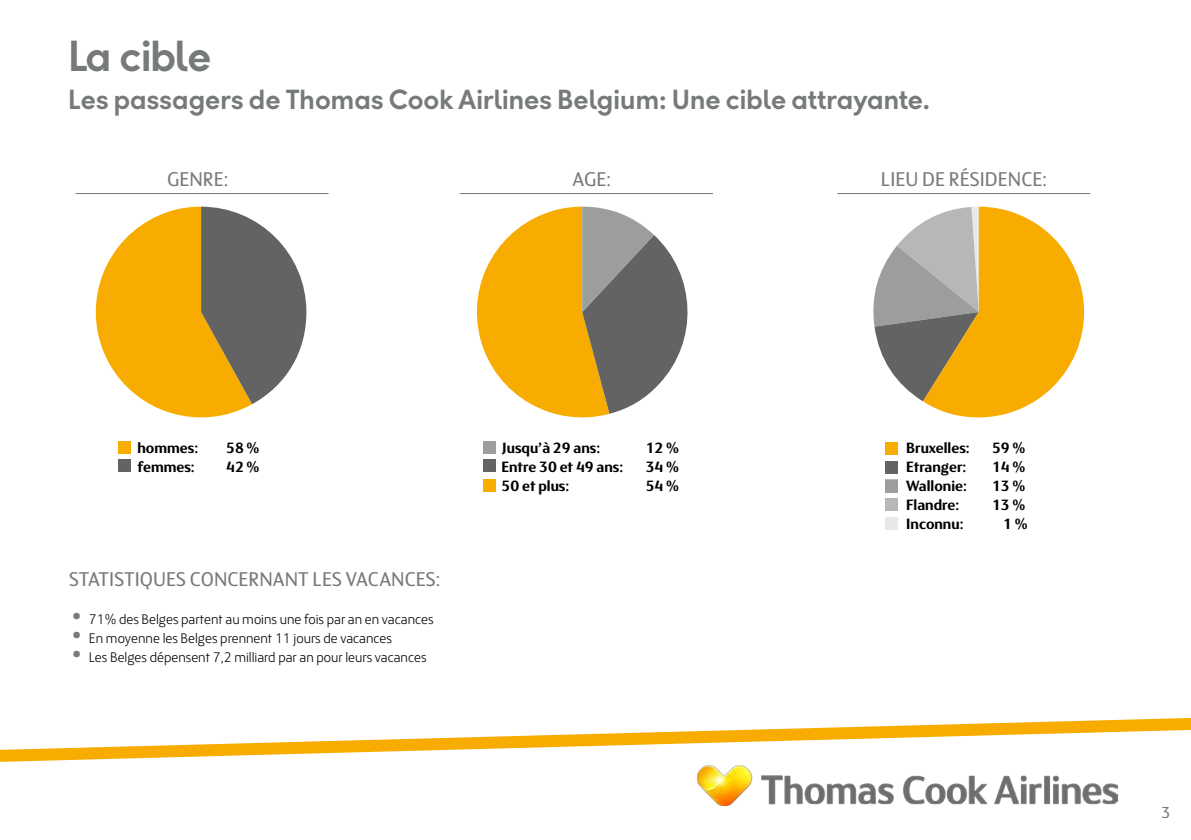
<style>
.page{position:relative;width:1191px;height:840px;background:#fff}
.page>*{position:absolute;margin:0;border:0;box-sizing:border-box;transform-origin:0 0}
.t1{font:700 44px "Thomas Headline";letter-spacing:-.02em;color:#777a7b}
.t2{font:700 28px "Thomas Headline";letter-spacing:.005em;color:#777a7b}
.t3{font:20px "FS Blake";color:#777a7b}
.t4{font:16px "FS Blake";color:#777a7b}
.t5{font:700 15px "FS Blake";color:#000}
.t6{font:300 14px "FS Blake";color:#000}
.s1{font-size:28px;color:#777a7b}
</style>
<div class="page">
<svg style="left:0;top:717px;width:1191px;height:89px"></svg>
<img style="left:697px;top:765px;width:420px;height:40px">
<svg style="left:95px;top:206px;width:211px;height:212px"></svg>
<svg style="left:476px;top:206px;width:212px;height:212px"></svg>
<svg style="left:873px;top:206px;width:211px;height:211px"></svg>
<div style="left:118px;top:440px;width:13px;height:13px;background:#f8ac00"></div>
<div style="left:483px;top:440px;width:13px;height:13px;background:#9d9d9c"></div>
<div style="left:885px;top:442px;width:13px;height:12px;background:#f8ac00"></div>
<div style="left:118px;top:459px;width:13px;height:13px;background:#646363"></div>
<div style="left:483px;top:459px;width:13px;height:13px;background:#646363"></div>
<div style="left:885px;top:460px;width:13px;height:13px;background:#646363"></div>
<div style="left:885px;top:498px;width:13px;height:13px;background:#b8b7b7"></div>
<div style="left:483px;top:478px;width:13px;height:13px;background:#f8ac00"></div>
<div style="left:885px;top:478px;width:13px;height:13px;background:#b8b7b7"></div>
<div style="left:885px;top:480px;width:13px;height:13px;background:#9d9d9c"></div>
<div style="left:885px;top:516px;width:13px;height:13px;background:#e8e8e8"></div>
<hr style="left:460px;top:193px;width:253px;height:1px;background:#777a7b">
<hr style="left:837px;top:193px;width:253px;height:1px;background:#777a7b">
<hr style="left:76px;top:193px;width:253px;height:1px;background:#777a7b">
<h1 class="t1" style="left:68px;top:30px;width:145px">La cible</h1>
<h2 class="t2" style="left:68px;top:83px;width:863px">Les passagers de Thomas Cook Airlines Belgium: Une cible attrayante.</h2>
<h3 class="t3" style="left:167px;top:165px;width:63px">GENRE:</h3>
<h3 class="t3" style="left:572px;top:165px;width:40px">AGE:</h3>
<h3 class="t3" style="left:881px;top:165px;width:168px">LIEU DE RÉSIDENCE:</h3>
<p class="t5" style="left:137px;top:436px;width:62px">hommes:</p>
<p class="t5" style="left:226px;top:436px;width:35px">58 %</p>
<p class="t5" style="left:137px;top:455px;width:59px">femmes:</p>
<p class="t5" style="left:226px;top:455px;width:35px">42 %</p>
<h3 class="t3" style="left:69px;top:564px;width:373px">STATISTIQUES CONCERNANT LES VACANCES:</h3>
<p class="t6" style="left:72px;top:609px;width:363px"><span class="s1">•</span> 71% des Belges partent au moins une fois par an en vacances</p>
<p class="t6" style="left:72px;top:628px;width:321px"><span class="s1">•</span> En moyenne les Belges prennent 11 jours de vacances</p>
<p class="t6" style="left:72px;top:647px;width:356px"><span class="s1">•</span> Les Belges dépensent 7,2 milliard par an pour leurs vacances</p>
<p class="t5" style="left:501px;top:436px;width:100px">Jusqu’à 29 ans:</p>
<p class="t5" style="left:645px;top:436px;width:35px">12 %</p>
<p class="t5" style="left:501px;top:455px;width:123px">Entre 30 et 49 ans:</p>
<p class="t5" style="left:645px;top:455px;width:35px">34 %</p>
<p class="t5" style="left:501px;top:474px;width:69px">50 et plus:</p>
<p class="t5" style="left:645px;top:474px;width:35px">54 %</p>
<p class="t5" style="left:906px;top:436px;width:65px">Bruxelles:</p>
<p class="t5" style="left:992px;top:436px;width:35px">59 %</p>
<p class="t5" style="left:906px;top:455px;width:62px">Etranger:</p>
<p class="t5" style="left:992px;top:455px;width:35px">14 %</p>
<p class="t5" style="left:906px;top:474px;width:62px">Wallonie:</p>
<p class="t5" style="left:992px;top:474px;width:35px">13 %</p>
<p class="t5" style="left:906px;top:493px;width:54px">Flandre:</p>
<p class="t5" style="left:992px;top:493px;width:35px">13 %</p>
<p class="t5" style="left:906px;top:512px;width:59px">Inconnu:</p>
<p class="t5" style="left:1003px;top:512px;width:26px">1 %</p>
<p class="t4" style="left:1161px;top:800px;width:11px">3</p>
</div>
